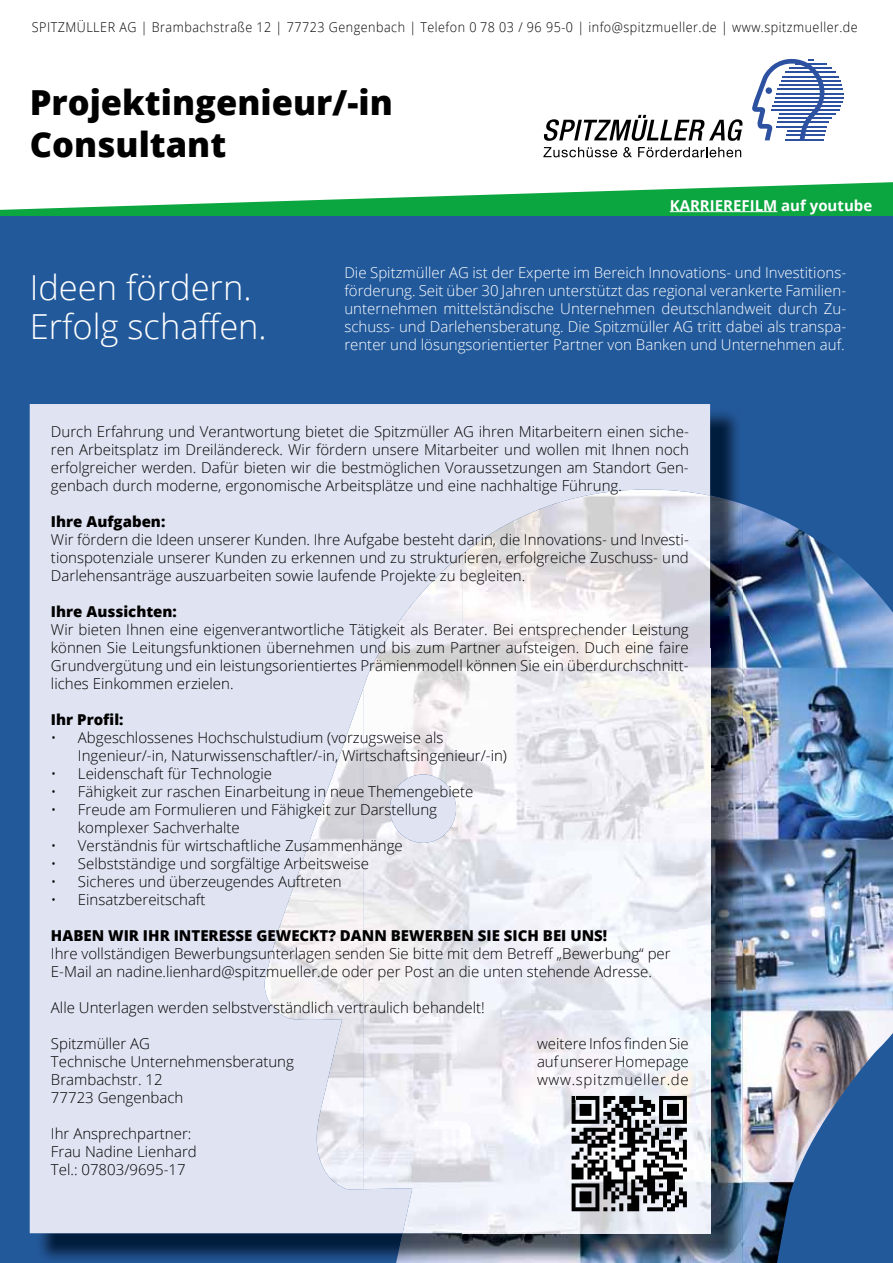
<style>
.page{position:relative;width:893px;height:1263px;background:#fff}
.page>*{position:absolute;margin:0;border:0;box-sizing:border-box;transform-origin:0 0}
.t1{font:800 34.5px/42px "Open Sans";color:#000}
.t2{font:300 34.5px/39px "Open Sans";color:#fff}
.t3{font:300 15px/18px "Open Sans";color:#000}
.t4{font:300 15px/18px "Open Sans";color:#fff;text-align:justify}
.t5{font:700 15px "Open Sans";color:#fff}
.t6{font:300 15px "Open Sans";letter-spacing:.045em;color:#000}
.t7{font:800 15px "Open Sans";color:#000}
.t8{font:300 13.5px "Open Sans";letter-spacing:.04em;color:#000;scale:.93 1}
.s1{font-weight:800}
</style>
<div class="page">
<svg style="left:0;top:182px;width:893px;height:35px;fill:#0ba63f"></svg>
<div style="left:0;top:217px;width:893px;height:1046px;background:#22599b"></div>
<svg style="left:543px;top:115px;width:200px;height:26px"></svg>
<svg style="left:543px;top:147px;width:74px;height:10px"></svg>
<svg style="left:623px;top:147px;width:9px;height:10px"></svg>
<svg style="left:638px;top:147px;width:103px;height:10px"></svg>
<hr style="left:794px;top:64px;width:32px;height:1px;background:#2c51a0">
<hr style="left:789px;top:68px;width:43px;height:1px;background:#2c51a0">
<hr style="left:785px;top:72px;width:50px;height:1px;background:#2c51a0">
<hr style="left:782px;top:76px;width:57px;height:1px;background:#2c51a0">
<hr style="left:781px;top:81px;width:59px;height:1px;background:#2c51a0">
<hr style="left:779px;top:85px;width:63px;height:1px;background:#2c51a0">
<hr style="left:778px;top:89px;width:65px;height:1px;background:#2c51a0">
<hr style="left:776px;top:93px;width:68px;height:1px;background:#2c51a0">
<hr style="left:775px;top:97px;width:68px;height:1px;background:#2c51a0">
<hr style="left:774px;top:101px;width:68px;height:1px;background:#2c51a0">
<hr style="left:772px;top:105px;width:69px;height:1px;background:#2c51a0">
<hr style="left:771px;top:109px;width:68px;height:1px;background:#2c51a0">
<hr style="left:779px;top:114px;width:57px;height:1px;background:#2c51a0">
<hr style="left:779px;top:118px;width:53px;height:1px;background:#2c51a0">
<hr style="left:777px;top:122px;width:52px;height:1px;background:#2c51a0">
<hr style="left:777px;top:126px;width:50px;height:1px;background:#2c51a0">
<svg style="left:752px;top:59px;width:73px;height:81px"></svg>
<hr style="left:670px;top:211px;width:107px;height:1px;background:#fff">
<img style="left:743px;top:504px;width:150px;height:759px">
<img style="left:710px;top:407px;width:28px;height:89px">
<img style="left:35px;top:1233px;width:361px;height:27px">
<img style="left:693px;top:496px;width:50px;height:767px">
<img style="left:396px;top:1233px;width:297px;height:30px">
<div style="left:30px;top:404px;width:680px;height:829px;background:#e0e3f1"></div>
<img style="left:462px;top:489px;width:248px;height:744px">
<img style="left:413px;top:553px;width:50px;height:680px">
<img style="left:363px;top:603px;width:50px;height:630px">
<img style="left:314px;top:687px;width:50px;height:502px">
<img style="left:265px;top:828px;width:49px;height:192px">
<svg style="left:572px;top:1096px;width:115px;height:115px;background:#737476"></svg>
<p class="t8" style="left:32px;top:17px;width:890px">SPITZMÜLLER AG | Brambachstraße 12 | 77723 Gengenbach | Telefon 0 78 03 / 96 95-0 | info@spitzmueller.de | www.spitzmueller.de</p>
<p class="t1" style="left:30px;top:80px;width:365px">Projektingenieur/-in<br>Consultant</p>
<p class="t5" style="left:670px;top:194px;width:204px">KARRIEREFILM auf youtube</p>
<p class="t2" style="left:30px;top:267px;width:239px">Ideen fördern.<br>Erfolg schaffen.</p>
<p class="t4" style="left:344px;top:263px;width:503px">Die Spitzmüller AG ist der Experte im Bereich Innovations- und Investitions&shy;förderung. Seit über 30 Jahren unterstützt das regional verankerte Familien&shy;unternehmen mittelständische Unternehmen deutschlandweit durch Zu&shy;schuss- und Darlehensberatung. Die Spitzmüller AG tritt dabei als transpa&shy;renter und lösungsorientierter Partner von Banken und Unternehmen auf.</p>
<p class="t3" style="left:51px;top:422px;width:639px;text-align:justify">Durch Erfahrung und Verantwortung bietet die Spitzmüller AG ihren Mitarbeitern einen siche&shy;ren Arbeitsplatz im Dreiländereck. Wir fördern unsere Mitarbeiter und wollen mit Ihnen noch erfolgreicher werden. Dafür bieten wir die bestmöglichen Voraussetzungen am Standort Gen&shy;genbach durch moderne, ergonomische Arbeitsplätze und eine nachhaltige Führung.</p>
<p class="t3" style="left:51px;top:512px;width:639px"><span class="s1">Ihre Aufgaben:<br></span>Wir fördern die Ideen unserer Kunden. Ihre Aufgabe besteht darin, die Innovations- und Investi&shy;tionspotenziale unserer Kunden zu erkennen und zu strukturieren, erfolgreiche Zuschuss- und Darlehensanträge auszuarbeiten sowie laufende Projekte zu begleiten.</p>
<p class="t3" style="left:51px;top:602px;width:639px"><span class="s1">Ihre Aussichten:<br></span>Wir bieten Ihnen eine eigenverantwortliche Tätigkeit als Berater. Bei entsprechender Leistung können Sie Leitungsfunktionen übernehmen und bis zum Partner aufsteigen. Duch eine faire Grundvergütung und ein leistungsorientiertes Prämienmodell können Sie ein überdurchschnitt&shy;liches Einkommen erzielen.</p>
<p class="t7" style="left:51px;top:708px;width:74px">Ihr Profil:</p>
<p class="t3" style="left:78px;top:728px;width:430px;text-indent:-27px">• Abgeschlossenes Hochschulstudium (vorzugsweise als<br>Ingenieur/-in, Naturwissenschaftler/-in, Wirtschaftsingenieur/-in)</p>
<p class="t3" style="left:51px;top:764px;width:223px">• Leidenschaft für Technologie</p>
<p class="t3" style="left:51px;top:782px;width:424px">• Fähigkeit zur raschen Einarbeitung in neue Themengebiete</p>
<p class="t3" style="left:78px;top:800px;width:361px;text-indent:-27px">• Freude am Formulieren und Fähigkeit zur Darstellung komplexer Sachverhalte</p>
<p class="t3" style="left:51px;top:836px;width:353px">• Verständnis für wirtschaftliche Zusammenhänge</p>
<p class="t3" style="left:51px;top:854px;width:320px">• Selbstständige und sorgfältige Arbeitsweise</p>
<p class="t3" style="left:51px;top:872px;width:292px">• Sicheres und überzeugendes Auftreten</p>
<p class="t3" style="left:51px;top:890px;width:156px">• Einsatzbereitschaft</p>
<p class="t3" style="left:51px;top:926px;width:621px"><span class="s1">HABEN WIR IHR INTERESSE GEWECKT? DANN BEWERBEN SIE SICH BEI UNS!<br></span>Ihre vollständigen Bewerbungsunterlagen senden Sie bitte mit dem Betreff „Bewerbung“ per<br>E-Mail an nadine.lienhard@spitzmueller.de oder per Post an die unten stehende Adresse.</p>
<p class="t3" style="left:51px;top:998px;width:435px">Alle Unterlagen werden selbstverständlich vertraulich behandelt!</p>
<p class="t3" style="left:51px;top:1034px;width:101px">Spitzmüller AG</p>
<p class="t3" style="left:537px;top:1034px;width:153px">weitere Infos finden Sie</p>
<p class="t3" style="left:51px;top:1052px;width:244px">Technische Unternehmensberatung</p>
<p class="t3" style="left:537px;top:1052px;width:153px">auf unserer Homepage</p>
<p class="t3" style="left:51px;top:1070px;width:113px">Brambachstr. 12</p>
<p class="t6" style="left:537px;top:1069px;width:153px">www.spitzmueller.de</p>
<p class="t3" style="left:51px;top:1088px;width:134px">77723 Gengenbach</p>
<p class="t3" style="left:51px;top:1124px;width:147px">Ihr Ansprechpartner:<br>Frau Nadine Lienhard<br>Tel.: 07803/9695-17</p>
</div>
